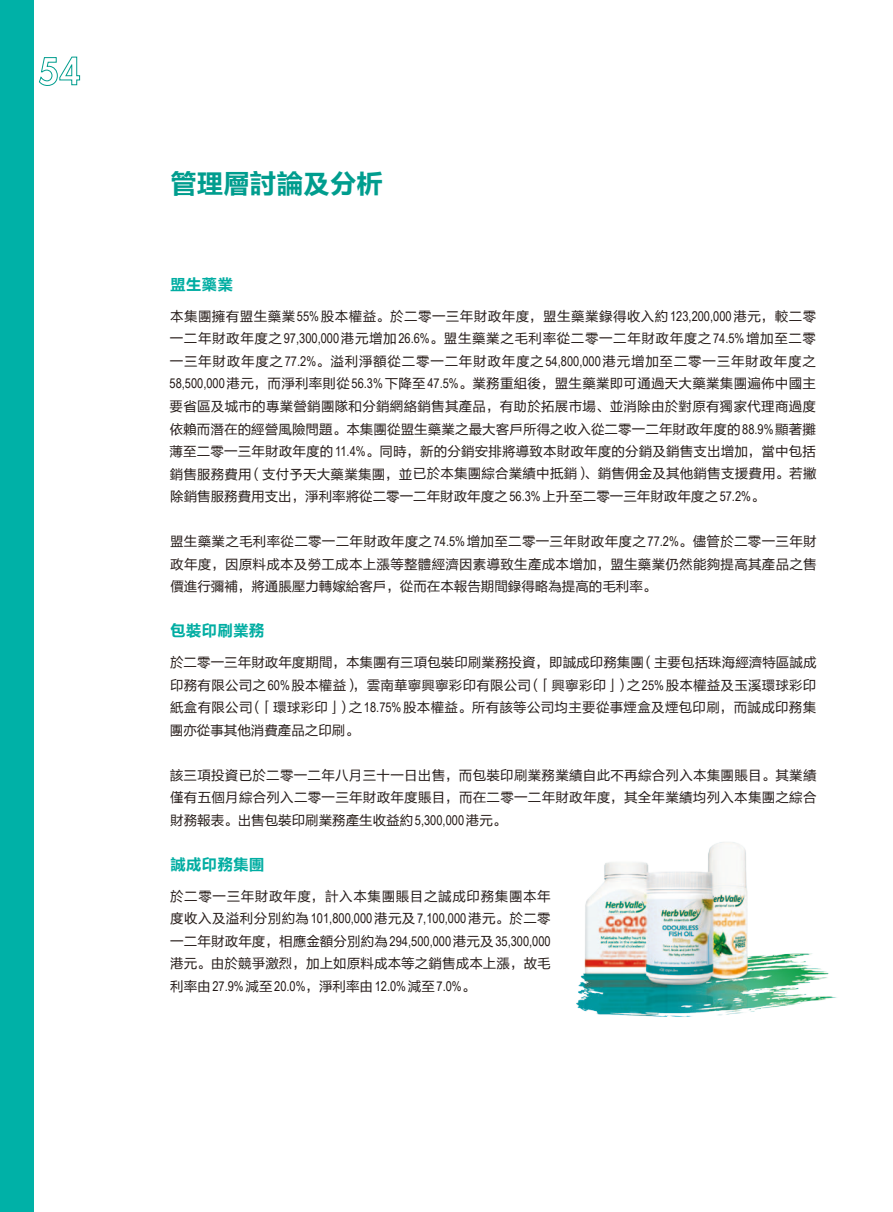
<style>
.page{position:relative;width:893px;height:1212px;background:#fff}
.page>*{position:absolute;margin:0;border:0;box-sizing:border-box;transform-origin:0 0}
.t1{font:27px "FZLTCHK GBK1 0";letter-spacing:-.015em;color:#009d8e}
.t2{font:15.75px "FZLTCHK GBK1 0";color:#00ada2}
.t3{font:13.5px/22.5px "FZLTHK GBK1 0";letter-spacing:.01em;color:#231916;text-align:justify}
.t4{font:13.5px/22.5px "Arial Narrow";color:#231916}
.t5{font:13.5px "FZLTHK GBK1 0";letter-spacing:.05em;color:#231916}
.s1{font-family:"Arial Narrow"}
.s2{font-family:"FZLTHK GBK1 0"}
</style>
<div class="page">
<div style="left:0;top:0;width:34px;height:1212px;background:#00b1a7"></div>
<svg style="left:39px;top:57px;width:41px;height:29px"></svg>
<img style="left:576px;top:842px;width:261px;height:175px">
<h1 class="t1" style="left:170px;top:169px;width:215px">管理層討論及分析</h1>
<p class="t2" style="left:170px;top:276px;width:64px">盟生藥業</p>
<p class="t3" style="left:169px;top:305px;width:648px">本集團擁有盟生藥業<span class="s1">55%</span>股本權益。於二零一三年財政年度，盟生藥業錄得收入約<span class="s1">123,200,000</span>港元，較二零一二年財政年度之<span class="s1">97,300,000</span>港元增加<span class="s1">26.6%</span>。盟生藥業之毛利率從二零一二年財政年度之<span class="s1">74.5%</span>增加至二零一三年財政年度之<span class="s1">77.2%</span>。溢利淨額從二零一二年財政年度之<span class="s1">54,800,000</span>港元增加至二零一三年財政年度之<span class="s1">58,500,000</span>港元，而淨利率則從<span class="s1">56.3%</span>下降至<span class="s1">47.5%</span>。業務重組後，盟生藥業即可通過天大藥業集團遍佈中國主要省區及城市的專業營銷團隊和分銷網絡銷售其產品，有助於拓展市場、並消除由於對原有獨家代理商過度依賴而潛在的經營風險問題。本集團從盟生藥業之最大客戶所得之收入從二零一二年財政年度的<span class="s1">88.9%</span>顯著攤薄至二零一三年財政年度的<span class="s1">11.4%</span>。同時，新的分銷安排將導致本財政年度的分銷及銷售支出增加，當中包括銷售服務費用（支付予天大藥業集團，並已於本集團綜合業績中抵銷）、銷售佣金及其他銷售支援費用。若撇除銷售服務費用支出，淨利率將從二零一二年財政年度之<span class="s1">56.3%</span>上升至二零一三年財政年度之<span class="s1">57.2%</span>。</p>
<p class="t3" style="left:170px;top:530px;width:648px">盟生藥業之毛利率從二零一二年財政年度之<span class="s1">74.5%</span>增加至二零一三年財政年度之<span class="s1">77.2%</span>。儘管於二零一三年財政年度，因原料成本及勞工成本上漲等整體經濟因素導致生產成本增加，盟生藥業仍然能夠提高其產品之售價進行彌補，將通脹壓力轉嫁給客戶，從而在本報告期間錄得略為提高的毛利率。</p>
<p class="t2" style="left:170px;top:622px;width:96px">包裝印刷業務</p>
<p class="t3" style="left:170px;top:651px;width:648px">於二零一三年財政年度期間，本集團有三項包裝印刷業務投資，即誠成印務集團（主要包括珠海經濟特區誠成印務有限公司之<span class="s1">60%</span>股本權益），雲南華寧興寧彩印有限公司（「興寧彩印」）之<span class="s1">25%</span>股本權益及玉溪環球彩印紙盒有限公司（「環球彩印」）之<span class="s1">18.75%</span>股本權益。所有該等公司均主要從事煙盒及煙包印刷，而誠成印務集團亦從事其他消費產品之印刷。</p>
<p class="t3" style="left:170px;top:764px;width:648px">該三項投資已於二零一二年八月三十一日出售，而包裝印刷業務業績自此不再綜合列入本集團賬目。其業績僅有五個月綜合列入二零一三年財政年度賬目，而在二零一二年財政年度，其全年業績均列入本集團之綜合財務報表。出售包裝印刷業務產生收益約<span class="s1">5,300,000</span>港元。</p>
<p class="t2" style="left:170px;top:855px;width:96px">誠成印務集團</p>
<p class="t5" style="left:170px;top:888px;width:382px">於二零一三年財政年度，計入本集團賬目之誠成印務集團本年</p>
<p class="t4" style="left:170px;top:906px;width:382px"><span class="s2">度收入及溢利分別約為</span>101,800,000<span class="s2">港元及</span>7,100,000<span class="s2">港元。於二零一二年財政年度，相應金額分別約為</span>294,500,000<span class="s2">港元及</span>35,300,000</p>
<p class="t3" style="left:170px;top:952px;width:382px">港元。由於競爭激烈，加上如原料成本等之銷售成本上漲，故毛</p>
<p class="t4" style="left:170px;top:974px;width:307px"><span class="s2">利率由</span>27.9%<span class="s2">減至</span>20.0%<span class="s2">，淨利率由</span>12.0%<span class="s2">減至</span>7.0%<span class="s2">。</span></p>
</div>
